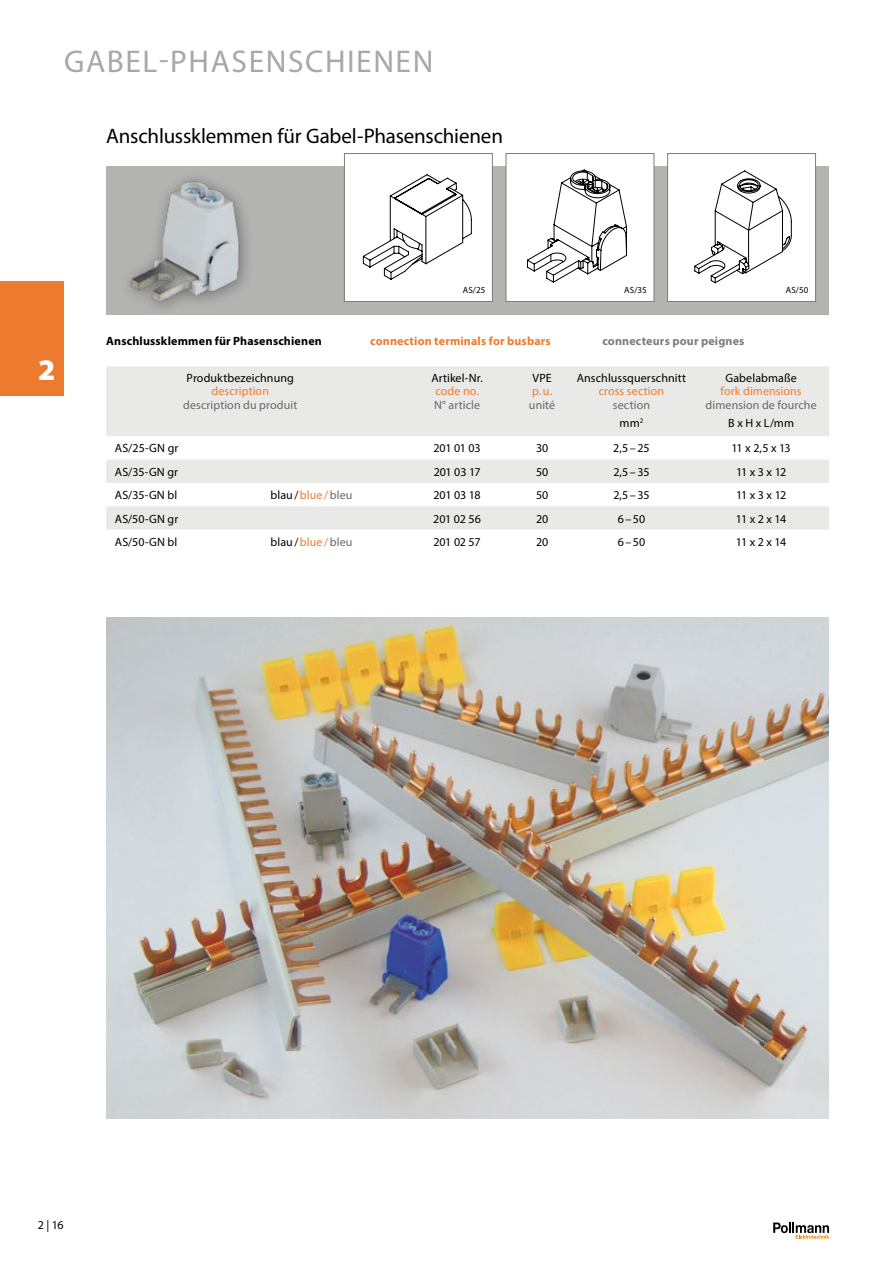
<style>
.page{position:relative;width:893px;height:1263px;background:#fff}
.page>*{position:absolute;margin:0;border:0;box-sizing:border-box;transform-origin:0 0}
.t1{font:31.5px "Myriad Pro";letter-spacing:.05em;color:#a9a8a6}
.t2{font:900 30px "Myriad Pro";color:#fff}
.t3{font:21px "Myriad Pro";letter-spacing:-.01em;color:#000}
.t4{font:12px "Myriad Pro";letter-spacing:.005em;color:#000}
.t5{font:12px/17.7px "Myriad Pro";letter-spacing:.01em;color:#6a6864;text-align:center}
.t6{font:12px "Myriad Pro";letter-spacing:.01em;color:#ec7b30}
.t7{font:700 12px "Myriad Pro";letter-spacing:.015em;color:#000}
.t8{font:700 12px "Myriad Pro";letter-spacing:.015em;color:#ec7b30}
.t9{font:700 12px "Myriad Pro";letter-spacing:.015em;color:#7f7c7a}
.t10{font:9px "Myriad Pro";letter-spacing:.02em;color:#000}
.s1{color:#000}
.s2{color:#ec7b30}
.s3{color:#6a6864}
</style>
<div class="page">
<div style="left:0;top:281px;width:64px;height:114px;background:#ec7b30"></div>
<svg style="left:773px;top:1222px;width:56px;height:17px"></svg>
<div style="left:106px;top:166px;width:722px;height:148px;background:#b3b3b1"></div>
<svg style="left:106px;top:366px;width:723px;height:164px;fill:#e9e9e8"></svg>
<div style="left:120px;top:171px;width:135px;height:146px;background:#000;opacity:.4"></div>
<img style="left:123px;top:174px;width:127px;height:135px">
<div style="left:668px;top:154px;width:147px;height:147px;background:#fff"></div>
<svg style="left:694px;top:170px;width:98px;height:113px"></svg>
<div style="left:667px;top:153px;width:149px;height:149px;border:1px solid #7f7c7a"></div>
<div style="left:506px;top:154px;width:148px;height:147px;background:#fff"></div>
<svg style="left:527px;top:169px;width:100px;height:114px"></svg>
<div style="left:506px;top:153px;width:148px;height:149px;border:1px solid #7f7c7a"></div>
<div style="left:344px;top:154px;width:148px;height:147px;background:#fff"></div>
<svg style="left:362px;top:174px;width:110px;height:106px"></svg>
<div style="left:344px;top:153px;width:149px;height:149px;border:1px solid #7f7c7a"></div>
<img style="left:106px;top:617px;width:722px;height:501px">
<h1 class="t1" style="left:64px;top:42px;width:371px">GABEL-PHASENSCHIENEN</h1>
<h3 class="t3" style="left:106px;top:123px;width:398px">Anschlussklemmen für Gabel-Phasenschienen</h3>
<h2 class="t2" style="left:38px;top:350px;width:19px">2</h2>
<p class="t10" style="left:463px;top:285px;width:24px">AS/25</p>
<p class="t10" style="left:624px;top:285px;width:24px">AS/35</p>
<p class="t10" style="left:786px;top:285px;width:24px">AS/50</p>
<p class="t7" style="left:106px;top:333px;width:217px">Anschlussklemmen für Phasenschienen</p>
<p class="t8" style="left:370px;top:333px;width:182px">connection terminals for busbars</p>
<p class="t9" style="left:602px;top:333px;width:144px">connecteurs pour peignes</p>
<p class="t4" style="left:187px;top:370px;width:109px">Produktbezeichnung</p>
<p class="t6" style="left:211px;top:384px;width:59px">description</p>
<p class="t5" style="left:183px;top:396px;width:116px">description du produit</p>
<p class="t4" style="left:725px;top:370px;width:73px">Gabelabmaße</p>
<p class="t6" style="left:721px;top:384px;width:83px">fork dimensions</p>
<p class="t5" style="left:706px;top:396px;width:113px">dimension de fourche</p>
<p class="t4" style="left:728px;top:415px;width:67px">B x H x L/mm</p>
<p class="t4" style="left:431px;top:370px;width:53px">Artikel-Nr.</p>
<p class="t6" style="left:435px;top:384px;width:45px">code no.</p>
<p class="t5" style="left:434px;top:396px;width:48px">N° article</p>
<p class="t4" style="left:577px;top:370px;width:111px">Anschlussquerschnitt</p>
<p class="t6" style="left:599px;top:384px;width:67px">cross section</p>
<p class="t5" style="left:613px;top:396px;width:39px">section <span class="s1">mm</span><sup>2</sup></p>
<p class="t4" style="left:533px;top:370px;width:21px">VPE</p>
<p class="t6" style="left:532px;top:384px;width:22px">p.u.</p>
<p class="t5" style="left:529px;top:396px;width:28px">unité</p>
<p class="t4" style="left:115px;top:441px;width:65px">AS/25-GN gr</p>
<p class="t4" style="left:433px;top:441px;width:49px">201 01 03</p>
<p class="t4" style="left:536px;top:441px;width:14px">30</p>
<p class="t4" style="left:613px;top:441px;width:38px">2,5–25</p>
<p class="t4" style="left:731px;top:441px;width:61px">11 x 2,5 x 13</p>
<p class="t4" style="left:115px;top:464px;width:65px">AS/35-GN gr</p>
<p class="t4" style="left:434px;top:464px;width:48px">201 03 17</p>
<p class="t4" style="left:536px;top:464px;width:14px">50</p>
<p class="t4" style="left:613px;top:464px;width:38px">2,5–35</p>
<p class="t4" style="left:736px;top:464px;width:52px">11 x 3 x 12</p>
<p class="t4" style="left:115px;top:488px;width:64px">AS/35-GN bl</p>
<p class="t4" style="left:271px;top:488px;width:83px">blau/<span class="s2">blue/</span><span class="s3">bleu</span></p>
<p class="t4" style="left:433px;top:488px;width:49px">201 03 18</p>
<p class="t4" style="left:536px;top:488px;width:14px">50</p>
<p class="t4" style="left:613px;top:488px;width:38px">2,5–35</p>
<p class="t4" style="left:736px;top:488px;width:52px">11 x 3 x 12</p>
<p class="t4" style="left:115px;top:511px;width:65px">AS/50-GN gr</p>
<p class="t4" style="left:433px;top:511px;width:49px">201 02 56</p>
<p class="t4" style="left:536px;top:511px;width:14px">20</p>
<p class="t4" style="left:618px;top:511px;width:29px">6–50</p>
<p class="t4" style="left:736px;top:511px;width:52px">11 x 2 x 14</p>
<p class="t4" style="left:115px;top:534px;width:64px">AS/50-GN bl</p>
<p class="t4" style="left:271px;top:534px;width:83px">blau/<span class="s2">blue/</span><span class="s3">bleu</span></p>
<p class="t4" style="left:433px;top:534px;width:49px">201 02 57</p>
<p class="t4" style="left:536px;top:534px;width:14px">20</p>
<p class="t4" style="left:618px;top:534px;width:29px">6–50</p>
<p class="t4" style="left:736px;top:534px;width:52px">11 x 2 x 14</p>
<p class="t4" style="left:38px;top:1218px;width:27px">2 | 16</p>
</div>
